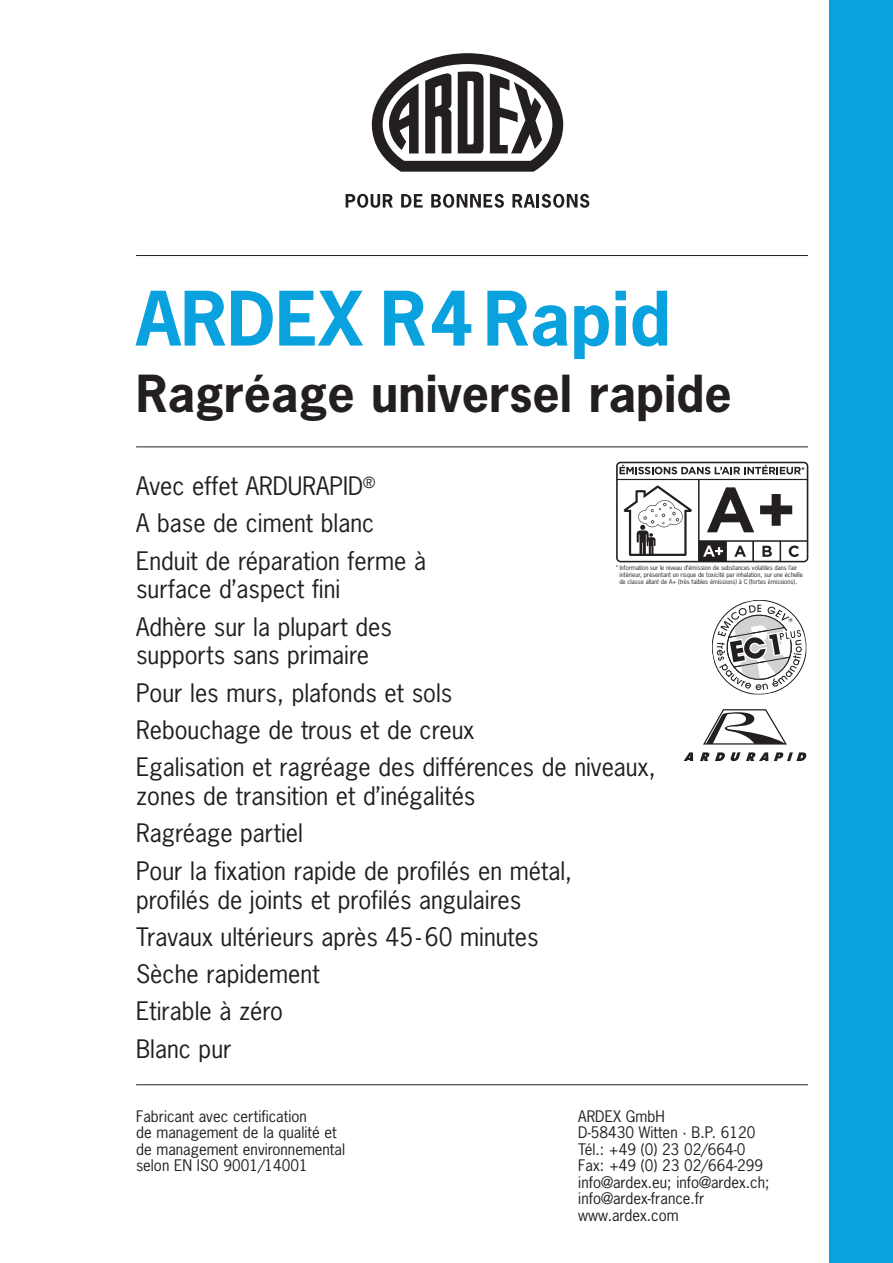
<style>
.page{position:relative;width:893px;height:1263px;background:#fff}
.page>*{position:absolute;margin:0;border:0;box-sizing:border-box;transform-origin:0 0}
.t1{font:700 70.5px "News Gothic Std";color:#09a2de}
.t2{font:700 48px "News Gothic Std";color:#231f20}
.t3{font:24px/37.3px "News Gothic Std";color:#231f20}
.t4{font:15px/16.5px "News Gothic Std";color:#231f20}
.t5{font:6.15px/7.4px "News Gothic";color:#231f20}
</style>
<div class="page">
<hr style="left:136px;top:1084px;width:672px;height:1px;background:#231f20">
<hr style="left:136px;top:255px;width:672px;height:1px;background:#231f20">
<hr style="left:136px;top:446px;width:672px;height:1px;background:#231f20">
<div style="left:829px;top:0;width:64px;height:1263px;background:#09a2de"></div>
<svg style="left:703px;top:709px;width:84px;height:36px"></svg>
<svg style="left:684px;top:752px;width:9px;height:9px"></svg>
<svg style="left:700px;top:752px;width:9px;height:9px"></svg>
<svg style="left:715px;top:752px;width:25px;height:9px"></svg>
<svg style="left:746px;top:752px;width:22px;height:9px"></svg>
<svg style="left:774px;top:752px;width:33px;height:9px"></svg>
<svg style="left:372px;top:53px;width:191px;height:119px"></svg>
<svg style="left:346px;top:194px;width:47px;height:14px"></svg>
<svg style="left:401px;top:194px;width:22px;height:14px"></svg>
<svg style="left:431px;top:194px;width:73px;height:14px"></svg>
<svg style="left:512px;top:194px;width:77px;height:14px"></svg>
<svg style="left:616px;top:462px;width:192px;height:100px"></svg>
<svg style="left:712px;top:600px;width:94px;height:95px"></svg>
<h1 class="t1" style="left:136px;top:272px;width:536px">ARDEX R4Rapid</h1>
<h2 class="t2" style="left:136px;top:362px;width:597px">Ragréage universel rapide</h2>
<p class="t3" style="left:136px;top:467px;width:291px">Avec effet ARDURAPID<sup>®<br></sup>A base de ciment blanc<br>Enduit de réparation ferme à</p>
<p class="t3" style="left:136px;top:570px;width:257px">surface d’aspect fini<br>Adhère sur la plupart des</p>
<p class="t3" style="left:136px;top:636px;width:521px">supports sans primaire<br>Pour les murs, plafonds et sols<br>Rebouchage de trous et de creux<br>Egalisation et ragréage des différences de niveaux,</p>
<p class="t3" style="left:136px;top:777px;width:438px">zones de transition et d’inégalités<br>Ragréage partiel<br>Pour la fixation rapide de profilés en métal,</p>
<p class="t3" style="left:136px;top:881px;width:404px">profilés de joints et profilés angulaires<br>Travaux ultérieurs après 45- 60 minutes<br>Sèche rapidement<br>Etirable à zéro<br>Blanc pur</p>
<p class="t5" style="left:619px;top:563px;width:185px;text-indent:-4px">* Information sur le niveau d’émission de substances volatiles dans l’air intérieur, présentant un risque de toxicité par inhalation, sur une échelle de classe allant de A+ (très faibles émissions) à C (fortes émissions).</p>
<p class="t4" style="left:136px;top:1107px;width:210px">Fabricant avec certification<br>de management de la qualité et de management environnemental selon EN ISO 9001/14001</p>
<p class="t4" style="left:578px;top:1107px;width:193px">ARDEX GmbH<br>D-58430 Witten · B.P. 6120<br>Tél.: +49 (0) 23 02/664-0<br>Fax: +49 (0) 23 02/664-299 info@ardex.eu; info@ardex.ch; info@ardex-france.fr www.ardex.com</p>
</div>
